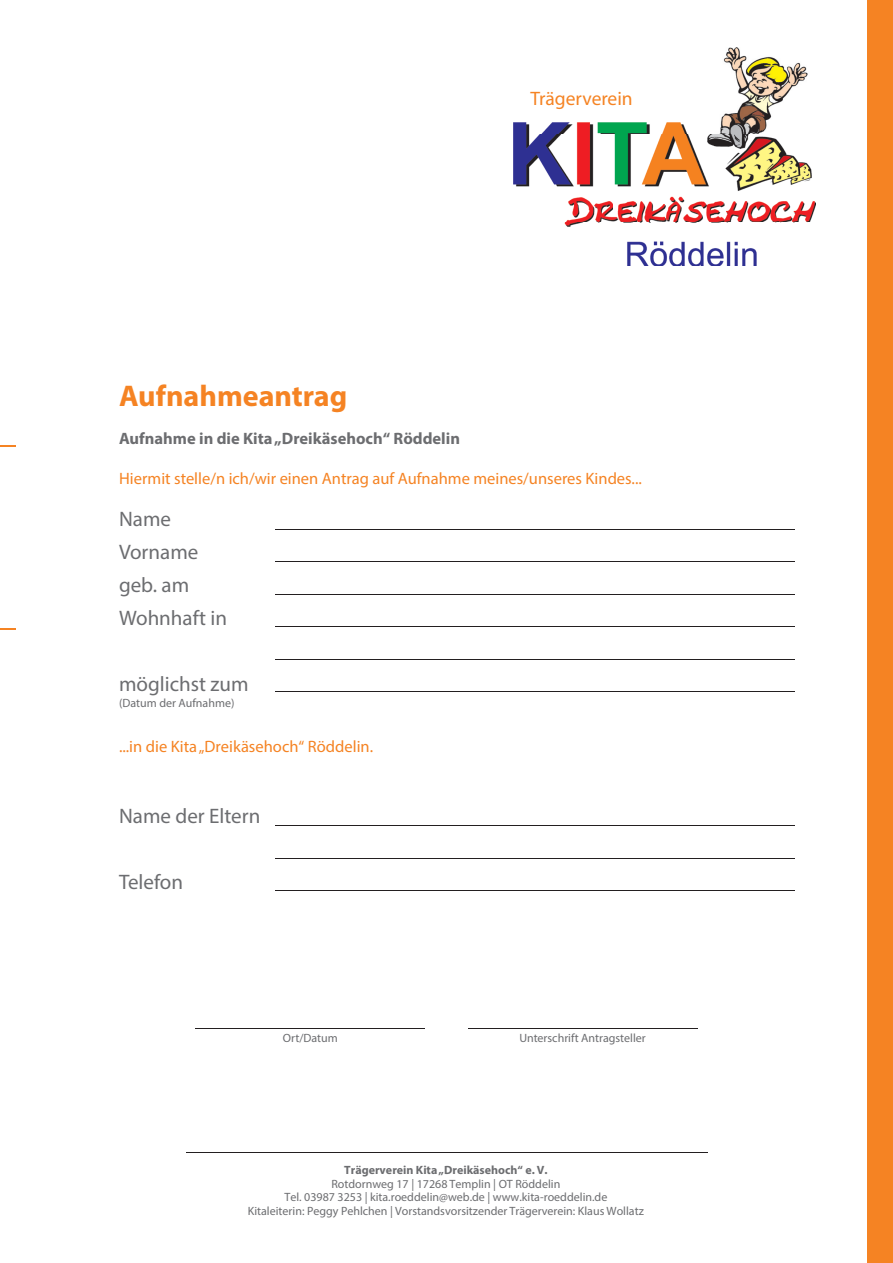
<style>
.page{position:relative;width:893px;height:1263px;background:#fff}
.page>*{position:absolute;margin:0;border:0;box-sizing:border-box;transform-origin:0 0}
.t1{font:700 30px "Myriad Pro";color:#f58323}
.t2{font:21px/33px "Myriad Pro";color:#6c6d70}
.t3{font:19.5px "Myriad Pro";color:#f58323}
.t4{font:16.5px "Myriad Pro";color:#f58323}
.t5{font:700 16.5px "Myriad Pro";color:#6c6d70}
.t6{font:12px/13.5px "Myriad Pro";color:#6c6d70;text-align:center}
.t7{font:700 12px "Myriad Pro";color:#6c6d70}
</style>
<div class="page">
<svg style="left:0;top:445px;width:15px;height:1px"></svg>
<svg style="left:0;top:628px;width:15px;height:1px"></svg>
<hr style="left:196px;top:1028px;width:229px;height:1px;background:#231f20">
<hr style="left:468px;top:1028px;width:229px;height:1px;background:#231f20">
<hr style="left:276px;top:529px;width:519px;height:1px;background:#231f20">
<hr style="left:276px;top:826px;width:519px;height:1px;background:#231f20">
<hr style="left:276px;top:561px;width:519px;height:1px;background:#231f20">
<hr style="left:276px;top:858px;width:519px;height:1px;background:#231f20">
<hr style="left:276px;top:594px;width:519px;height:1px;background:#231f20">
<hr style="left:276px;top:891px;width:519px;height:1px;background:#231f20">
<hr style="left:276px;top:627px;width:519px;height:1px;background:#231f20">
<hr style="left:276px;top:659px;width:519px;height:1px;background:#231f20">
<hr style="left:276px;top:692px;width:519px;height:1px;background:#231f20">
<hr style="left:185px;top:1153px;width:522px;height:1px;background:#231f20">
<img style="left:513px;top:48px;width:303px;height:218px">
<div style="left:867px;top:0;width:26px;height:1263px;background:#f58323"></div>
<h1 class="t1" style="left:119px;top:377px;width:230px">Aufnahmeantrag</h1>
<h3 class="t3" style="left:530px;top:86px;width:104px">Trägerverein</h3>
<h3 class="t5" style="left:119px;top:428px;width:342px">Aufnahme in die Kita „Dreikäsehoch“ Röddelin</h3>
<h3 class="t4" style="left:119px;top:468px;width:524px">Hiermit stelle/n ich/wir einen Antrag auf Aufnahme meines/unseres Kindes...</h3>
<h2 class="t2" style="left:119px;top:502px;width:110px">Name<br>Vorname geb. am<br>Wohnhaft in</h2>
<h2 class="t2" style="left:119px;top:667px;width:131px">möglichst zum</h2>
<p class="t6" style="left:119px;top:696px;width:117px">(Datum der Aufnahme)</p>
<h3 class="t4" style="left:119px;top:737px;width:256px">...in die Kita „Dreikäsehoch“ Röddelin.</h3>
<h2 class="t2" style="left:119px;top:799px;width:143px">Name der Eltern</h2>
<h2 class="t2" style="left:119px;top:865px;width:65px">Telefon</h2>
<p class="t6" style="left:283px;top:1031px;width:56px">Ort/Datum</p>
<p class="t6" style="left:519px;top:1031px;width:128px">Unterschrift Antragsteller</p>
<p class="t7" style="left:344px;top:1162px;width:205px">Trägerverein Kita „Dreikäsehoch“ e. V.</p>
<p class="t6" style="left:248px;top:1177px;width:397px">Rotdornweg 17 | 17268 Templin | OT Röddelin<br>Tel. 03987 3253 | kita.roeddelin@web.de | www.kita-roeddelin.de<br>Kitaleiterin: Peggy Pehlchen | Vorstandsvorsitzender Trägerverein: Klaus Wollatz</p>
</div>
